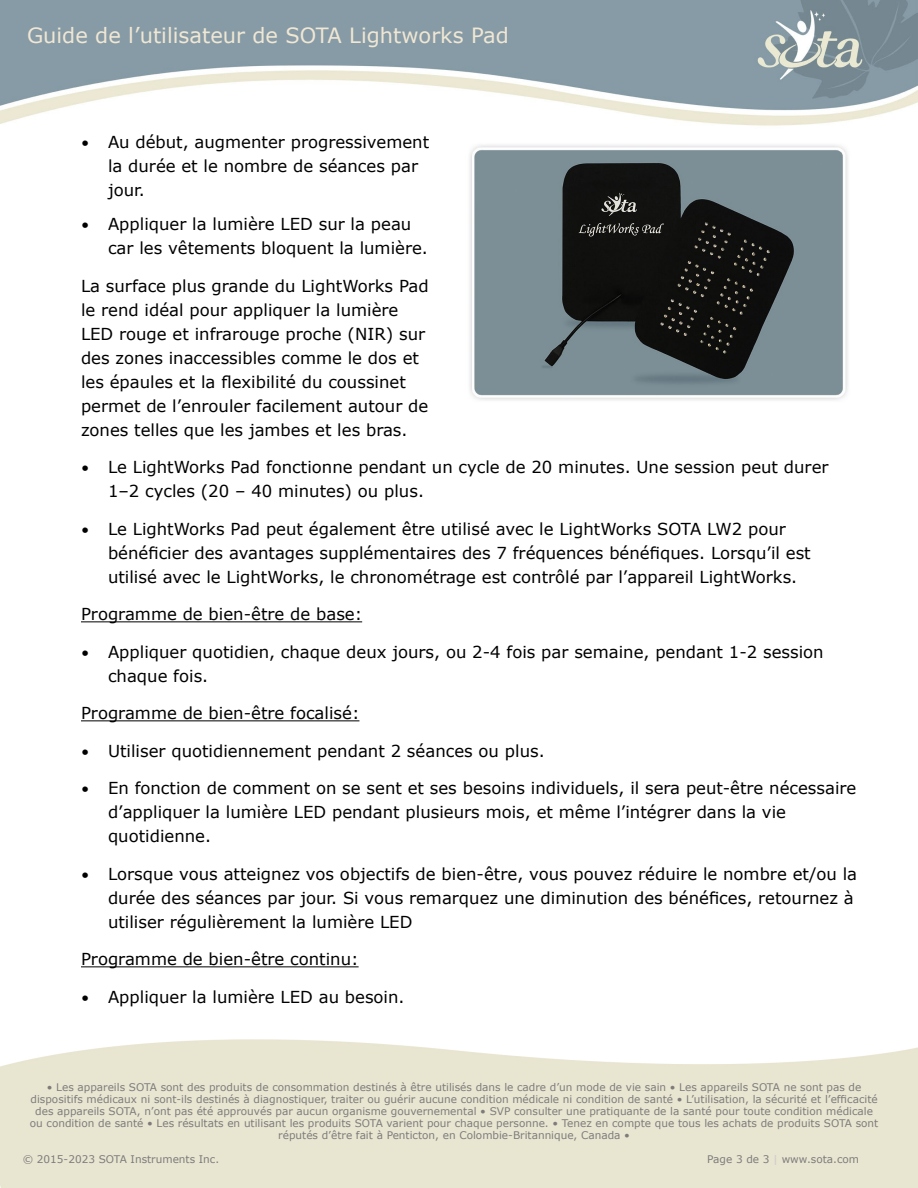
<style>
.page{position:relative;width:918px;height:1188px;background:#fff}
.page>*{position:absolute;margin:0;border:0;box-sizing:border-box;transform-origin:0 0}
.t1{font:21px "Verdana";color:#f0e7d4}
.t2{font:16.5px/24px "Verdana";color:#000}
.t3{font:10.5px/12px "Verdana";color:#7d7c7b;text-align:center}
.s1{font-size:15px}
.s2{color:#cbcaca}
</style>
<div class="page">
<img style="left:0;top:0;width:918px;height:126px">
<hr style="left:81px;top:621px;width:281px;height:1px;background:#000">
<hr style="left:81px;top:720px;width:278px;height:1px;background:#000">
<hr style="left:81px;top:966px;width:278px;height:1px;background:#000">
<img style="left:469px;top:145px;width:379px;height:255px">
<p class="t1" style="left:27px;top:22px;width:483px">Guide de l’utilisateur de SOTA Lightworks Pad</p>
<p class="t2" style="left:108px;top:129px;width:323px;text-indent:-27px"><span class="s1">•</span> Au début, augmenter progressivement la durée et le nombre de séances par jour.</p>
<p class="t2" style="left:108px;top:212px;width:321px;text-indent:-27px"><span class="s1">•</span> Appliquer la lumière LED sur la peau car les vêtements bloquent la lumière.</p>
<p class="t2" style="left:81px;top:273px;width:349px">La surface plus grande du LightWorks Pad le rend idéal pour appliquer la lumière LED rouge et infrarouge proche (NIR) sur des zones inaccessibles comme le dos et les épaules et la flexibilité du coussinet permet de l’enrouler facilement autour de zones telles que les jambes et les bras.</p>
<p class="t2" style="left:108px;top:455px;width:722px;text-indent:-27px"><span class="s1">•</span> Le LightWorks Pad fonctionne pendant un cycle de 20 minutes. Une session peut durer<br>1–2 cycles (20 – 40 minutes) ou plus.</p>
<p class="t2" style="left:108px;top:516px;width:704px;text-indent:-27px"><span class="s1">•</span> Le LightWorks Pad peut également être utilisé avec le LightWorks SOTA LW2 pour bénéficier des avantages supplémentaires des 7 fréquences bénéfiques. Lorsqu’il est utilisé avec le LightWorks, le chronométrage est contrôlé par l’appareil LightWorks.</p>
<p class="t2" style="left:81px;top:602px;width:283px">Programme de bien-être de base:</p>
<p class="t2" style="left:108px;top:639px;width:717px;text-indent:-27px"><span class="s1">•</span> Appliquer quotidien, chaque deux jours, ou 2-4 fois par semaine, pendant 1-2 session chaque fois.</p>
<p class="t2" style="left:81px;top:701px;width:280px">Programme de bien-être focalisé:</p>
<p class="t2" style="left:81px;top:738px;width:465px"><span class="s1">•</span> Utiliser quotidiennement pendant 2 séances ou plus.</p>
<p class="t2" style="left:108px;top:776px;width:750px;text-indent:-27px"><span class="s1">•</span> En fonction de comment on se sent et ses besoins individuels, il sera peut-être nécessaire d’appliquer la lumière LED pendant plusieurs mois, et même l’intégrer dans la vie quotidienne.</p>
<p class="t2" style="left:108px;top:861px;width:751px;text-indent:-27px"><span class="s1">•</span> Lorsque vous atteignez vos objectifs de bien-être, vous pouvez réduire le nombre et/ou la durée des séances par jour. Si vous remarquez une diminution des bénéfices, retournez à utiliser régulièrement la lumière LED</p>
<p class="t2" style="left:81px;top:947px;width:279px">Programme de bien-être continu:</p>
<p class="t2" style="left:81px;top:984px;width:325px"><span class="s1">•</span> Appliquer la lumière LED au besoin.</p>
<p class="t3" style="left:30px;top:1080px;width:850px">• Les appareils SOTA sont des produits de consommation destinés à être utilisés dans le cadre d’un mode de vie sain • Les appareils SOTA ne sont pas de dispositifs médicaux ni sont-ils destinés à diagnostiquer, traiter ou guérir aucune condition médicale ni condition de santé • L’utilisation, la sécurité et l’efficacité des appareils SOTA, n’ont pas été approuvés par aucun organisme gouvernemental • SVP consulter une pratiquante de la santé pour toute condition médicale ou condition de santé • Les résultats en utilisant les produits SOTA varient pour chaque personne. • Tenez en compte que tous les achats de produits SOTA sont réputés d’être fait à Penticton, en Colombie-Britannique, Canada •</p>
<p class="t3" style="left:23px;top:1152px;width:198px">© 2015-2023 SOTA Instruments Inc.</p>
<p class="t3" style="left:707px;top:1152px;width:153px">Page 3 de 3 <span class="s2">|</span> www.sota.com</p>
</div>
